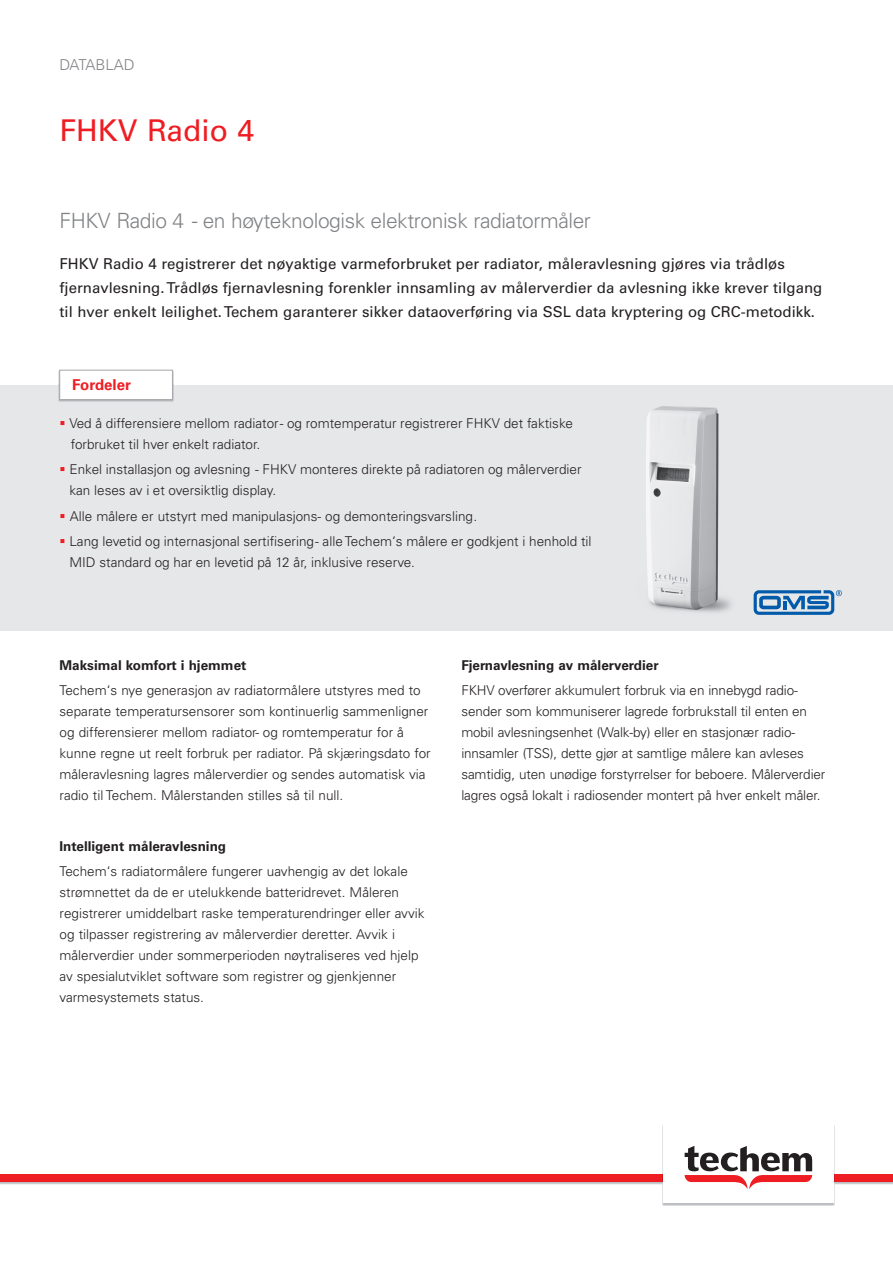
<style>
.page{position:relative;width:893px;height:1263px;background:#fff}
.page>*{position:absolute;margin:0;border:0;box-sizing:border-box;transform-origin:0 0}
.t1{font:30px "Univers LT Pro 55 Roman";color:#ee1d23}
.t2{font:300 21px "Univers LT Pro 45";letter-spacing:-.02em;color:#808285}
.t3{font:15px/24px "Univers LT Pro 55 Roman";color:#231f20}
.t4{font:300 15px "Univers LT Pro 45";color:#808285}
.t5{font:700 15px "Univers LT Pro 65";color:#ee1d23}
.t6{font:300 13.5px/21px "Univers LT Pro 45";color:#231f20}
.t7{font:700 13.5px "Univers LT Pro 65";color:#231f20}
.s1{color:#ee1d23}
</style>
<div class="page">
<div style="left:0;top:1175px;width:893px;height:7px;background:#ee1d23"></div>
<img style="left:662px;top:1125px;width:173px;height:81px">
<div style="left:663px;top:1124px;width:170px;height:79px;background:#fff"></div>
<svg style="left:685px;top:1146px;width:127px;height:43px"></svg>
<div style="left:0;top:385px;width:893px;height:246px;background:#e6e7e9"></div>
<img style="left:58px;top:370px;width:116px;height:32px">
<div style="left:60px;top:370px;width:113px;height:30px;background:#fff;border:1px solid #a8a9ad"></div>
<img style="left:646px;top:406px;width:85px;height:206px">
<svg style="left:754px;top:590px;width:88px;height:25px"></svg>
<p class="t4" style="left:60px;top:56px;width:77px">DATABLAD</p>
<h1 class="t1" style="left:60px;top:112px;width:196px">FHKV Radio 4</h1>
<h2 class="t2" style="left:60px;top:208px;width:533px">FHKV Radio 4 - en høyteknologisk elektronisk radiatormåler</h2>
<p class="t3" style="left:60px;top:252px;width:764px">FHKV Radio 4 registrerer det nøyaktige varmeforbruket per radiator, måleravlesning gjøres via trådløs fjernavlesning. Trådløs fjernavlesning forenkler innsamling av målerverdier da avlesning ikke krever tilgang til hver enkelt leilighet. Techem garanterer sikker dataoverføring via SSL data kryptering og CRC-metodikk.</p>
<p class="t5" style="left:72px;top:376px;width:60px">Fordeler</p>
<p class="t6" style="left:71px;top:413px;width:504px;text-indent:-11px"><span class="s1">▪</span> Ved å differensiere mellom radiator - og romtemperatur registrerer FHKV det faktiske forbruket til hver enkelt radiator.</p>
<p class="t6" style="left:69px;top:459px;width:514px;text-indent:-10px"><span class="s1">▪</span> Enkel installasjon og avlesning - FHKV monteres direkte på radiatoren og målerverdier kan leses av i et oversiktlig display.</p>
<p class="t6" style="left:60px;top:505px;width:419px"><span class="s1">▪</span> Alle målere er utstyrt med manipulasjons- og demonteringsvarsling.</p>
<p class="t6" style="left:69px;top:531px;width:524px;text-indent:-10px"><span class="s1">▪</span> Lang levetid og internasjonal sertifisering - alle Techem‘s målere er godkjent i henhold til<br>MID standard og har en levetid på 12 år, inklusive reserve.</p>
<p class="t7" style="left:60px;top:657px;width:188px">Maksimal komfort i hjemmet</p>
<p class="t6" style="left:60px;top:680px;width:373px">Techem‘s nye generasjon av radiatormålere utstyres med to separate temperatursensorer som kontinuerlig sammenligner og differensierer mellom radiator- og romtemperatur for å kunne regne ut reelt forbruk per radiator. På skjæringsdato for måleravlesning lagres målerverdier og sendes automatisk via radio til Techem. Målerstanden stilles så til null.</p>
<p class="t7" style="left:60px;top:838px;width:168px">Intelligent måleravlesning</p>
<p class="t6" style="left:60px;top:861px;width:367px">Techem‘s radiatormålere fungerer uavhengig av det lokale strømnettet da de er utelukkende batteridrevet. Måleren registrerer umiddelbart raske temperaturendringer eller avvik og tilpasser registrering av målerverdier deretter. Avvik i målerverdier under sommerperioden nøytraliseres ved hjelp av spesialutviklet software som registrer og gjenkjenner varmesystemets status.</p>
<p class="t7" style="left:461px;top:657px;width:199px">Fjernavlesning av målerverdier</p>
<p class="t6" style="left:461px;top:680px;width:365px">FKHV overfører akkumulert forbruk via en innebygd radio&shy;sender som kommuniserer lagrede forbrukstall til enten en mobil avlesningsenhet (Walk-by) eller en stasjonær radio&shy;innsamler (TSS), dette gjør at samtlige målere kan avleses samtidig, uten unødige forstyrrelser for beboere. Målerverdier lagres også lokalt i radiosender montert på hver enkelt måler.</p>
</div>
